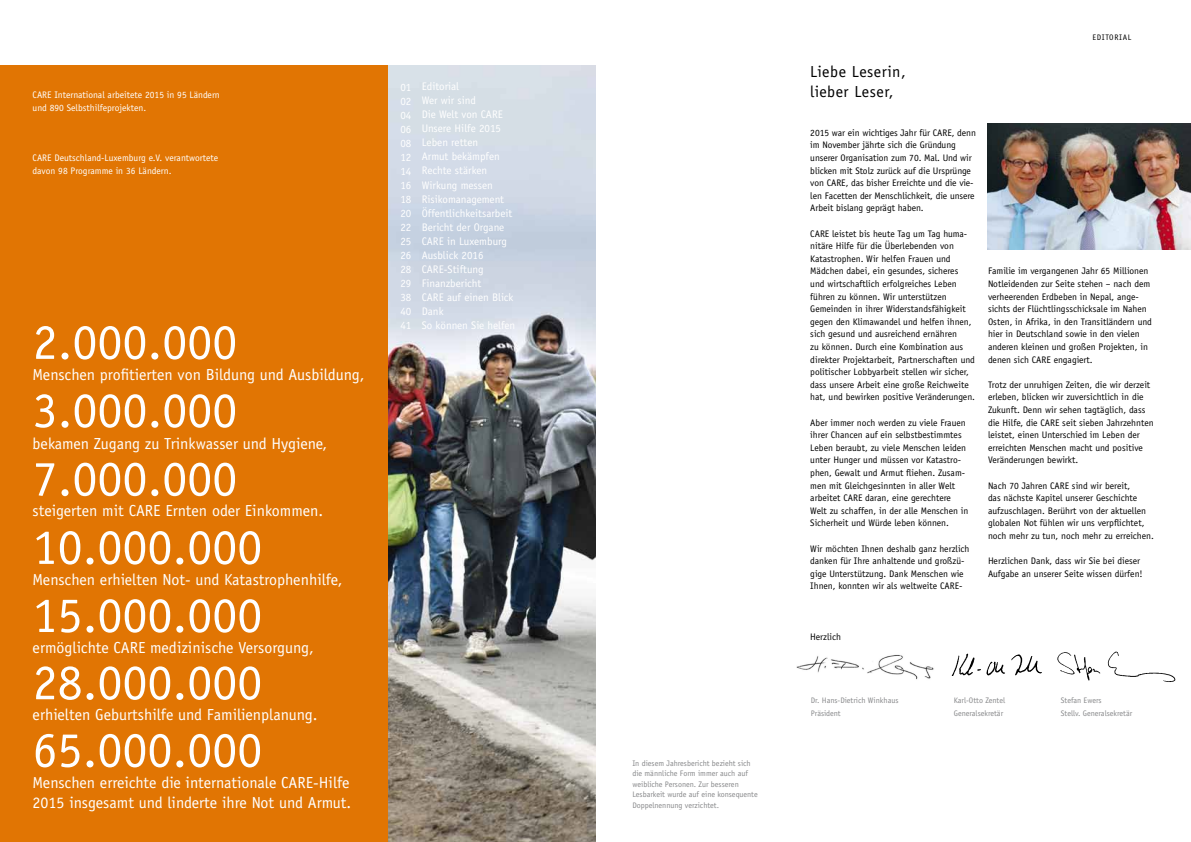
<style>
.page{position:relative;width:1191px;height:842px;background:#fff}
.page>*{position:absolute;margin:0;border:0;box-sizing:border-box;transform-origin:0 0}
.t1{font:50px/67.5px "Officina Sans";color:#fff}
.t2{font:16px/20px "Officina Sans";color:#fff;text-align:right}
.t3{font:16px/20px "Officina Sans";letter-spacing:.03em;color:#000}
.t4{font:11px/14px "Officina Sans";color:#fff}
.t5{font:9.5px/12.6px "Officina Sans";color:#000}
.t6{font:9.5px/12.6px "Officina Sans";color:#fff}
.t7{font:8px/10.5px "Officina Sans";color:#87888a}
.t8{font:8px "Officina Sans";letter-spacing:.08em;color:#000}
</style>
<div class="page">
<img style="left:387px;top:65px;width:208px;height:777px">
<div style="left:0;top:65px;width:387px;height:777px;background:#e17503"></div>
<img style="left:1057px;top:651px;width:119px;height:31px">
<img style="left:951px;top:653px;width:91px;height:23px">
<img style="left:797px;top:655px;width:137px;height:25px">
<img style="left:987px;top:123px;width:204px;height:126px">
<p class="t6" style="left:33px;top:89px;width:189px;text-indent:22px">International arbeitete 2015 in 95 Ländern und 890 Selbsthilfeprojekten.</p>
<p class="t6" style="left:33px;top:89px;width:6px">CARE</p>
<p class="t6" style="left:33px;top:152px;width:187px;text-indent:22px">Deutschland-Luxemburg e.V. verantwortete davon 98 Programme in 36 Ländern.</p>
<p class="t6" style="left:33px;top:152px;width:6px">CARE</p>
<h1 class="t1" style="left:33px;top:308px;width:206px">2.000.000</h1>
<h2 class="t2" style="left:33px;top:364px;width:333px">Menschen profitierten von Bildung und Ausbildung,</h2>
<h1 class="t1" style="left:33px;top:376px;width:206px">3.000.000</h1>
<h2 class="t2" style="left:33px;top:433px;width:296px">bekamen Zugang zu Trinkwasser und Hygiene,</h2>
<h1 class="t1" style="left:33px;top:445px;width:206px">7.000.000</h1>
<h2 class="t2" style="left:33px;top:501px;width:105px">steigerten mit CARE</h2>
<h2 class="t2" style="left:165px;top:501px;width:159px">Ernten oder Einkommen.</h2>
<h1 class="t1" style="left:33px;top:513px;width:231px">10.000.000</h1>
<h2 class="t2" style="left:33px;top:570px;width:311px">Menschen erhielten Not- und Katastrophenhilfe,</h2>
<h1 class="t1" style="left:33px;top:581px;width:231px">15.000.000</h1>
<h2 class="t2" style="left:33px;top:637px;width:90px">ermöglichte CARE</h2>
<h2 class="t2" style="left:150px;top:637px;width:165px">medizinische Versorgung,</h2>
<h1 class="t1" style="left:33px;top:649px;width:231px">28.000.000<br>65.000.000</h1>
<h2 class="t2" style="left:33px;top:705px;width:286px">erhielten Geburtshilfe und Familienplanung.</h2>
<h2 class="t2" style="left:33px;top:772px;width:320px">-Hilfe<br>2015 insgesamt und linderte ihre Not und Armut.</h2>
<h2 class="t2" style="left:33px;top:772px;width:258px">Menschen erreichte die internationale CARE</h2>
<p class="t4" style="left:400px;top:80px;width:12px;text-align:justify">01<br>02<br>04<br>06<br>08<br>12<br>14<br>16<br>18<br>20<br>22<br>25<br>26<br>28<br>29<br>38<br>40<br>41</p>
<p class="t4" style="left:422px;top:80px;width:92px">Editorial<br>Wer wir sind<br>Die Welt von CARE<br>Unsere Hilfe 2015<br>Leben retten<br>Armut bekämpfen<br>Rechte stärken<br>Wirkung messen<br>Risikomanagement<br>Öffentlichkeitsarbeit<br>Bericht der Organe<br>CARE</p>
<p class="t4" style="left:422px;top:234px;width:87px;text-indent:25px">in Luxemburg<br>Ausblick 2016<br>CARE</p>
<p class="t4" style="left:422px;top:262px;width:63px;text-indent:22px">-Stiftung<br>Finanzbericht<br>CARE</p>
<p class="t4" style="left:447px;top:290px;width:68px">auf einen Blick</p>
<p class="t4" style="left:422px;top:304px;width:95px">Dank<br>So können Sie helfen</p>
<p class="t7" style="left:632px;top:758px;width:127px">In diesem Jahresbericht bezieht sich die männliche Form immer auch auf weibliche Personen. Zur besseren -Lesbarkeit wurde auf eine konsequente Doppelnennung verzichtet.</p>
<h2 class="t3" style="left:810px;top:62px;width:97px">Liebe Leserin, lieber Leser,</h2>
<p class="t5" style="left:810px;top:126px;width:129px">2015 war ein wichtiges Jahr für CARE</p>
<p class="t5" style="left:810px;top:126px;width:167px;text-indent:141px">, denn im November jährte sich die Gründung unserer Organisation zum 70. Mal. Und wir blicken mit Stolz zurück auf die U rsprünge von CARE</p>
<p class="t5" style="left:810px;top:177px;width:166px;text-align:justify;text-indent:35px">, das bisher Erreichte und die vie&shy;len Facetten der Menschlichkeit, die unsere Arbeit bislang geprägt haben.</p>
<p class="t5" style="left:810px;top:227px;width:6px">CARE</p>
<p class="t5" style="left:810px;top:227px;width:166px;text-indent:22px">leistet bis heute Tag um Tag huma&shy;nitäre Hilfe für die Überlebenden von Katastrophen. Wir helfen Frauen und Mädchen dabei, ein gesundes, sicheres<br>und wirtschaftlich erfolgreiches Leben führen zu können. Wir unterstützen Gemeinden in ihrer Widerstandsfähigkeit gegen den Klimawandel und helfen ihnen, sich gesund und ausreichend ernähren<br>zu können. Durch eine Kombination aus direkter Projektarbeit, Partnerschaften und politischer Lobbyarbeit stellen wir sicher, dass unsere Arbeit eine große Reichweite hat, und bewirken positive Veränderungen.</p>
<p class="t5" style="left:810px;top:416px;width:157px">Aber immer noch werden zu viele Frauen ihrer Chancen auf ein selbstbestimmtes -Leben beraubt, zu viele Menschen leiden unter H unger und müssen vor Katastro&shy;phen, Gewalt und Armut fliehen. Zusam&shy;men mit Gleichgesinnten in aller Welt arbeitet CARE</p>
<p class="t5" style="left:810px;top:492px;width:160px;text-indent:55px">daran, eine gerechtere<br>Welt zu schaffen, in der alle Menschen in<br>Sicherheit und Würde leben können.</p>
<p class="t5" style="left:810px;top:542px;width:161px">Wir möchten Ihnen deshalb ganz herzlich danken für Ihre anhaltende und großzü&shy;gige Unterstützung. Dank Menschen wie Ihnen, konnten wir als weltweite CARE</p>
<p class="t5" style="left:959px;top:580px;width:5px">-</p>
<p class="t8" style="left:1092px;top:33px;width:41px">Editorial</p>
<p class="t5" style="left:988px;top:265px;width:165px">Familie im vergangenen Jahr 65 Millionen Notleidenden zur Seite stehen – nach dem verheerenden Erdbeben in Nepal, ange&shy;sichts der Flüchtlingsschicksale im Nahen Osten, in Afrika, in den Transitländern und hier in Deutschland sowie in den vielen anderen kleinen und großen Projekten, in denen sich CARE</p>
<p class="t5" style="left:1053px;top:353px;width:41px">engagiert.</p>
<p class="t5" style="left:988px;top:378px;width:164px">Trotz der unruhigen Zeiten, die wir derzeit erleben, blicken wir zuversichtlich in die Zukunft. Denn wir sehen tagtäglich, dass die H ilfe, die CARE</p>
<p class="t5" style="left:988px;top:416px;width:167px;text-indent:74px">seit sieben Jahrzehnten leistet, einen Unterschied im Leben der erreichten Menschen macht und positive<br>Veränderungen bewirkt.</p>
<p class="t5" style="left:988px;top:479px;width:68px">Nach 70 Jahren CARE</p>
<p class="t5" style="left:988px;top:479px;width:167px;text-indent:84px">sind wir bereit,<br>das nächste Kapitel unserer Geschichte aufzuschlagen. Berührt von der aktuellen globalen Not fühlen wir uns verpflichtet, noch mehr zu tun, noch mehr zu erreichen.</p>
<p class="t5" style="left:988px;top:555px;width:156px">Herzlichen Dank, dass wir Sie bei dieser<br>Aufgabe an unserer Seite wissen dürfen!</p>
<p class="t5" style="left:810px;top:630px;width:33px">Herzlich</p>
<p class="t7" style="left:811px;top:694px;width:89px;line-height:12.6px">Dr. Hans-Dietrich Winkhaus<br>Präsident</p>
<p class="t7" style="left:953px;top:694px;width:53px;line-height:12.6px">Karl-Otto Zentel<br>Generalsekretär</p>
<p class="t7" style="left:1060px;top:694px;width:73px;line-height:12.6px">Stefan Ewers<br>Stellv. Generalsekretär</p>
</div>
